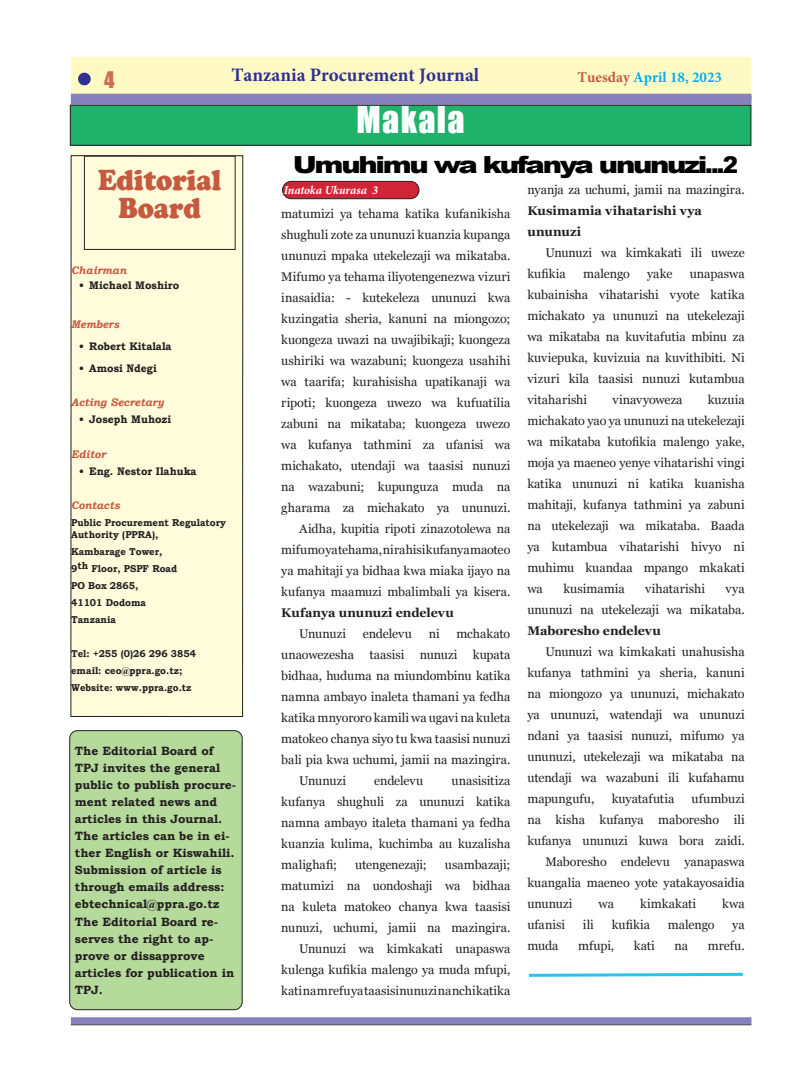
<style>
.page{position:relative;width:794px;height:1078px;background:#fff}
.page>*{position:absolute;margin:0;border:0;box-sizing:border-box;transform-origin:0 0}
.t1{font:34px "Impact";letter-spacing:.04em;color:#fff}
.t2{font:900 30px/28px "Cooper";color:#c55a40;text-align:center;scale:.9 1}
.t3{font:900 23.5px "Arial";letter-spacing:-.08em;color:#000;scale:1.23 1}
.t4{font:21px "Impact";color:#cd6f55}
.t5{font:700 19px "Minion Pro";color:#2e3092}
.t6{font:700 15px "Minion Pro";color:#00aeef}
.t7{font:12.5px/21px "Georgia";color:#231f20;text-align:justify}
.t8{font:700 12.5px/21px "Georgia";color:#231f20}
.t9{font:700 12px/17px "Bookman Old Style";color:#231f20}
.t10{font:italic 700 12px "Minion Pro";letter-spacing:-.005em;color:#fff}
.t11{font:700 11px "Bookman Old Style";color:#231f20;scale:.95 1}
.t12{font:italic 700 11px "Bookman Old Style";color:#c55a40;scale:.95 1}
.t13{font:700 10px/12px "Bookman Old Style";color:#231f20;scale:.95 1}
.s1{color:#c55a40}
.s2{font-size:23px}
</style>
<div class="page">
<div style="left:71px;top:57px;width:680px;height:40px;background:#fffac4"></div>
<div style="left:78px;top:73px;width:13px;height:12px;background:#2e3092;border-radius:50%"></div>
<hr style="left:71px;top:1023px;width:680px;height:1px;background:#231f20">
<svg style="left:71px;top:1017px;width:680px;height:6px;background:#8c86bf"></svg>
<div style="left:71px;top:98px;width:680px;height:7px;background:#8781bd"></div>
<div style="left:71px;top:156px;width:172px;height:560px;background:#fffcdc"></div>
<div style="left:71px;top:155px;width:172px;height:561px;border:1px solid #231f20"></div>
<div style="left:71px;top:94px;width:680px;height:7px;background:#8781bd"></div>
<div style="left:70px;top:105px;width:681px;height:40px;background:#1eb26a"></div>
<div style="left:70px;top:105px;width:681px;height:41px;border:1px solid #231f20"></div>
<div style="left:84px;top:156px;width:151px;height:93px;border:1px solid #231f20"></div>
<div style="left:70px;top:730px;width:172px;height:279px;background:#b6da9b;border-radius:8px"></div>
<div style="left:70px;top:730px;width:172px;height:279px;border:1px solid #231f20;border-radius:8px"></div>
<div style="left:282px;top:181px;width:137px;height:18px;background:#cf2536;border-radius:9px"></div>
<div style="left:282px;top:181px;width:137px;height:18px;border:1px solid #231f20;border-radius:9px"></div>
<svg style="left:528px;top:972px;width:215px;height:5px"></svg>
<h3 class="t4" style="left:104px;top:63px;width:12px">4</h3>
<h3 class="t5" style="left:231px;top:61px;width:249px">Tanzania Procurement Journal</h3>
<p class="t6" style="left:577px;top:67px;width:146px"><span class="s1">Tuesday</span> April 18, 2023</p>
<p class="t2" style="left:98px;top:165px;width:139px">Editorial<br>Board</p>
<p class="t12" style="left:71px;top:262px;width:60px">Chairman</p>
<p class="t11" style="left:79px;top:278px;width:107px">• Michael Moshiro</p>
<p class="t12" style="left:71px;top:316px;width:52px">Members</p>
<p class="t11" style="left:79px;top:339px;width:99px">• Robert Kitalala</p>
<p class="t11" style="left:79px;top:361px;width:83px">• Amosi Ndegi</p>
<p class="t12" style="left:71px;top:394px;width:99px">Acting Secretary</p>
<p class="t11" style="left:79px;top:413px;width:98px">• Joseph Muhozi</p>
<p class="t12" style="left:71px;top:445px;width:38px">Editor</p>
<p class="t11" style="left:79px;top:464px;width:125px">• Eng. Nestor Ilahuka</p>
<p class="t12" style="left:71px;top:497px;width:53px">Contacts</p>
<p class="t13" style="left:71px;top:516px;width:165px">Public Procurement Regulatory<br>Authority (PPRA),</p>
<p class="t13" style="left:71px;top:545px;width:98px">Kambarage Tower,</p>
<p class="t13" style="left:71px;top:562px;width:113px">9th Floor, PSPF Road</p>
<p class="t13" style="left:71px;top:579px;width:72px">PO Box 2865,</p>
<p class="t13" style="left:71px;top:596px;width:80px">41101 Dodoma</p>
<p class="t13" style="left:71px;top:613px;width:49px">Tanzania</p>
<p class="t13" style="left:71px;top:647px;width:133px">Tel: +255 (0)26 296 3854</p>
<p class="t13" style="left:71px;top:664px;width:119px">email: ceo@ppra.go.tz;</p>
<p class="t13" style="left:71px;top:681px;width:128px">Website: www.ppra.go.tz</p>
<p class="t9" style="left:75px;top:742px;width:163px">The Editorial Board of<br>TPJ invites the general public to publish procure&shy;ment related news and articles in this Journal.<br>The articles can be in ei&shy;ther English or Kiswahili.<br>Submission of article is through emails address: ebtechnical@ppra.go.tz</p>
<p class="t9" style="left:75px;top:912px;width:161px">The Editorial Board re&shy;serves the right to ap&shy;prove or dissapprove articles for publication in<br>TPJ.</p>
<p class="t1" style="left:356px;top:93px;width:110px">Makala</p>
<p class="t3" style="left:293px;top:147px;width:363px">Umuhimu wa kufanya ununuzi<span class="s2">...2</span></p>
<p class="t10" style="left:284px;top:182px;width:96px">Inatoka Ukurasa 3</p>
<p class="t7" style="left:527px;top:178px;width:219px">nyanja za uchumi, jamii na mazingira.</p>
<p class="t8" style="left:527px;top:200px;width:176px">Kusimamia vihatarishi vya ununuzi</p>
<p class="t7" style="left:527px;top:241px;width:219px;text-indent:18px">Ununuzi wa kimkakati ili uweze kufikia</p>
<p class="t7" style="left:281px;top:202px;width:231px">matumizi ya tehama katika kufanikisha shughuli zote za ununuzi kuanzia kupanga ununuzi mpaka utekelezaji wa mikataba.<br>Mifumo ya tehama iliyotengenezwa vizuri inasaidia: - kutekeleza ununuzi kwa kuzingatia sheria, kanuni na miongozo; kuongeza uwazi na uwajibikaji; kuongeza ushiriki wa wazabuni; kuongeza usahihi wa taarifa; kurahisisha upatikanaji wa ripoti; kuongeza uwezo wa kufuatilia zabuni na mikataba; kuongeza uwezo wa kufanya tathmini za ufanisi wa michakato, utendaji wa taasisi nunuzi na wazabuni; kupunguza muda na gharama za michakato ya ununuzi.</p>
<p class="t7" style="left:281px;top:517px;width:231px;text-indent:18px">Aidha, kupitia ripoti zinazotolewa na mifumo ya tehama, ni rahisi kufanya maoteo ya mahitaji ya bidhaa kwa miaka ijayo na kufanya maamuzi mbalimbali ya kisera.</p>
<p class="t8" style="left:281px;top:602px;width:174px">Kufanya ununuzi endelevu</p>
<p class="t7" style="left:299px;top:622px;width:48px">Ununuzi</p>
<p class="t7" style="left:363px;top:622px;width:51px">endelevu</p>
<p class="t7" style="left:429px;top:622px;width:13px">ni</p>
<p class="t7" style="left:583px;top:262px;width:48px">malengo</p>
<p class="t7" style="left:647px;top:262px;width:27px">yake</p>
<p class="t7" style="left:527px;top:262px;width:219px;text-indent:162px">unapaswa kubainisha vihatarishi vyote katika michakato ya ununuzi na utekelezaji wa mikataba na kuvitafutia mbinu za kuviepuka, kuvizuia na kuvithibiti. Ni vizuri kila taasisi nunuzi kutambua vitaharishi</p>
<p class="t7" style="left:527px;top:388px;width:219px;text-indent:180px">kuzuia michakato yao ya ununuzi na utekelezaji wa mikataba kutofikia malengo yake, moja ya maeneo yenye vihatarishi vingi katika ununuzi ni katika kuanisha mahitaji, kufanya tathmini ya zabuni na utekelezaji wa mikataba. Baada ya kutambua vihatarishi hivyo ni muhimu kuandaa mpango mkakati wa</p>
<p class="t7" style="left:612px;top:388px;width:72px">vinavyoweza</p>
<p class="t7" style="left:563px;top:577px;width:63px">kusimamia</p>
<p class="t7" style="left:645px;top:577px;width:61px">vihatarishi</p>
<p class="t7" style="left:527px;top:577px;width:219px;text-align:right">vya<br>ununuzi na utekelezaji wa mikataba.</p>
<p class="t8" style="left:527px;top:620px;width:135px">Maboresho endelevu</p>
<p class="t7" style="left:527px;top:640px;width:219px;text-indent:18px">Ununuzi wa kimkakati unahusisha kufanya tathmini ya sheria, kanuni na miongozo ya ununuzi, michakato ya ununuzi, watendaji wa ununuzi ndani ya taasisi nunuzi, mifumo ya ununuzi, utekelezaji wa mikataba na utendaji wa wazabuni ili kufahamu mapungufu,</p>
<p class="t7" style="left:281px;top:622px;width:231px;text-indent:175px">mchakato unaowezesha taasisi nunuzi kupata bidhaa, huduma na miundombinu katika namna ambayo inaleta thamani ya fedha katika mnyororo kamili wa ugavi na kuleta matokeo chanya siyo tu kwa taasisi nunuzi bali pia kwa uchumi, jamii na mazingira.</p>
<p class="t7" style="left:299px;top:769px;width:48px">Ununuzi</p>
<p class="t7" style="left:374px;top:769px;width:51px">endelevu</p>
<p class="t7" style="left:281px;top:769px;width:231px;text-indent:170px">unasisitiza kufanya shughuli za ununuzi katika namna ambayo italeta thamani ya fedha kuanzia kulima, kuchimba au kuzalisha malighafi;</p>
<p class="t7" style="left:527px;top:787px;width:219px;text-indent:164px">ufumbuzi na kisha kufanya maboresho ili kufanya ununuzi kuwa bora zaidi.</p>
<p class="t7" style="left:527px;top:850px;width:219px;text-indent:18px">Maboresho endelevu yanapaswa kuangalia maeneo yote yatakayosaidia ununuzi</p>
<p class="t7" style="left:611px;top:787px;width:64px">kuyatafutia</p>
<p class="t7" style="left:281px;top:853px;width:231px;text-indent:164px">usambazaji; matumizi na uondoshaji wa bidhaa na kuleta matokeo chanya kwa taasisi nunuzi, uchumi, jamii na mazingira.</p>
<p class="t7" style="left:281px;top:937px;width:231px;text-indent:18px">Ununuzi wa kimkakati unapaswa kulenga kufikia malengo ya muda mfupi, kati na mrefu ya taasisi nunuzi na nchi katika</p>
<p class="t7" style="left:355px;top:853px;width:73px">utengenezaji;</p>
<p class="t7" style="left:598px;top:892px;width:17px">wa</p>
<p class="t7" style="left:640px;top:892px;width:58px">kimkakati</p>
<p class="t7" style="left:722px;top:892px;width:24px">kwa</p>
<p class="t7" style="left:527px;top:913px;width:39px">ufanisi</p>
<p class="t7" style="left:583px;top:913px;width:13px">ili</p>
<p class="t7" style="left:611px;top:913px;width:40px">kufikia</p>
<p class="t7" style="left:668px;top:913px;width:48px">malengo</p>
<p class="t7" style="left:732px;top:913px;width:14px">ya</p>
<p class="t7" style="left:527px;top:934px;width:33px">muda</p>
<p class="t7" style="left:578px;top:934px;width:38px">mfupi,</p>
<p class="t7" style="left:634px;top:934px;width:23px">kati</p>
<p class="t7" style="left:674px;top:934px;width:15px">na</p>
<p class="t7" style="left:707px;top:934px;width:38px">mrefu.</p>
</div>
